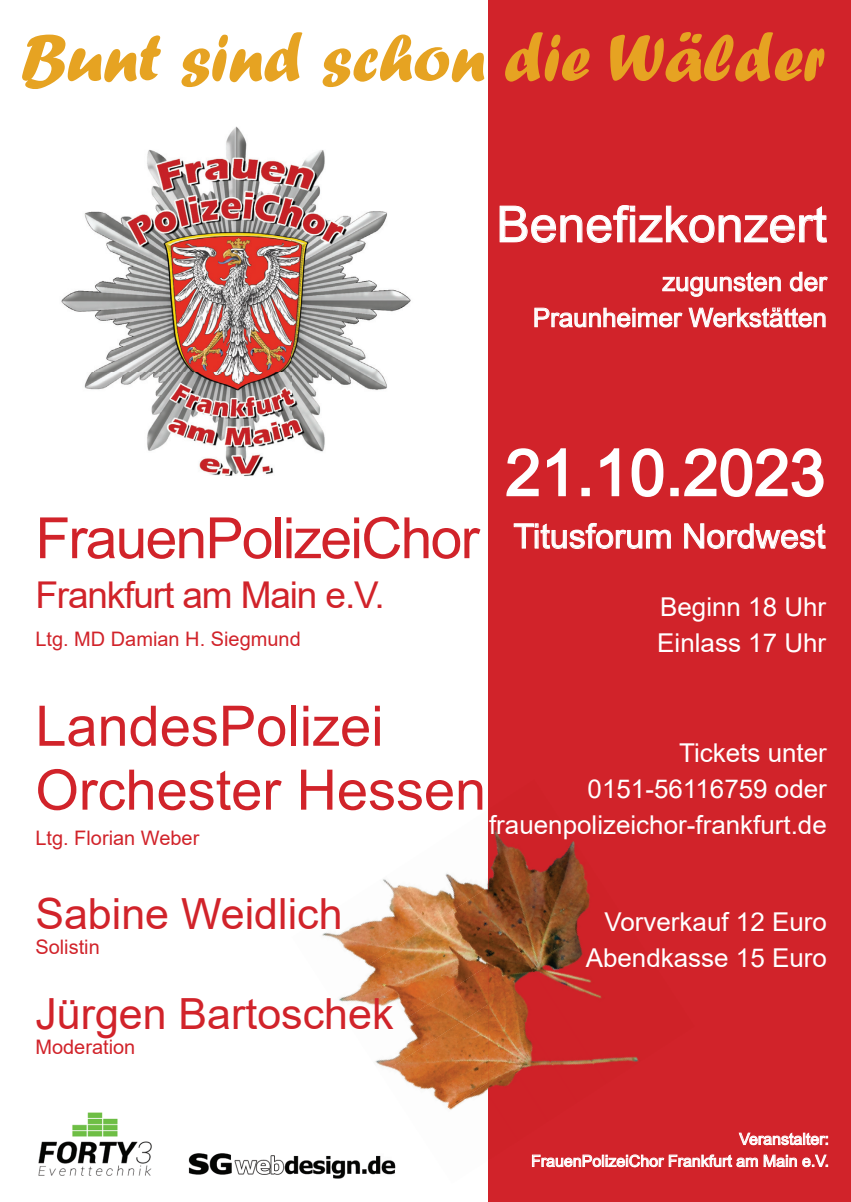
<style>
.page{position:relative;width:851px;height:1202px;background:#fff}
.page>*{position:absolute;margin:0;border:0;box-sizing:border-box;transform-origin:0 0}
.t1{font:68.8px "Forte";color:#e6a322}
.t2{font:63.8px "Arial";color:#fff}
.t3{font:57px "Arial";letter-spacing:-.03em;color:#d1232a}
.t4{font:56px/64px "Arial";color:#d1232a}
.t5{font:50px "Arial";color:#fff}
.t6{font:43px "Arial";color:#d1232a}
.t7{font:37px "Arial";letter-spacing:-.03em;color:#d1232a}
.t8{font:34px "Arial";color:#fff}
.t9{font:26px/36px "Arial";color:#fff;text-align:right}
.t10{font:20px "Arial";color:#d1232a}
.t11{font:16px/22px "Arial";color:#fff;text-align:right}
</style>
<div class="page">
<div style="left:488px;top:0;width:362px;height:1202px;background:#d1232a"></div>
<svg style="left:506px;top:448px;width:33px;height:49px"></svg>
<svg style="left:547px;top:448px;width:19px;height:49px"></svg>
<div style="left:581px;top:488px;width:8px;height:8px;border:2px solid #fff"></div>
<svg style="left:600px;top:448px;width:20px;height:49px"></svg>
<svg style="left:631px;top:448px;width:33px;height:49px"></svg>
<div style="left:670px;top:488px;width:8px;height:8px;border:2px solid #fff"></div>
<svg style="left:684px;top:448px;width:140px;height:49px"></svg>
<svg style="left:513px;top:523px;width:157px;height:26px"></svg>
<svg style="left:684px;top:523px;width:141px;height:26px"></svg>
<img style="left:38px;top:1112px;width:114px;height:64px">
<svg style="left:499px;top:205px;width:328px;height:38px"></svg>
<svg style="left:662px;top:272px;width:118px;height:25px"></svg>
<svg style="left:789px;top:272px;width:38px;height:20px"></svg>
<svg style="left:534px;top:308px;width:148px;height:20px"></svg>
<svg style="left:688px;top:307px;width:137px;height:21px"></svg>
<img style="left:322px;top:873px;width:166px;height:63px">
<img style="left:327px;top:887px;width:161px;height:116px">
<img style="left:363px;top:965px;width:125px;height:100px">
<img style="left:380px;top:1004px;width:108px;height:83px">
<img style="left:416px;top:1082px;width:72px;height:28px">
<img style="left:488px;top:829px;width:102px;height:73px">
<img style="left:488px;top:902px;width:102px;height:64px">
<img style="left:488px;top:966px;width:82px;height:100px">
<img style="left:488px;top:1031px;width:59px;height:58px">
<img style="left:570px;top:974px;width:69px;height:91px">
<img style="left:61px;top:126px;width:350px;height:351px">
<img style="left:27px;top:87px;width:304px;height:2px">
<img style="left:188px;top:1153px;width:208px;height:26px">
<svg style="left:738px;top:1132px;width:89px;height:13px"></svg>
<svg style="left:532px;top:1154px;width:225px;height:13px"></svg>
<svg style="left:763px;top:1154px;width:33px;height:13px"></svg>
<svg style="left:802px;top:1154px;width:25px;height:13px"></svg>
<h1 class="t1" style="left:21px;top:18px;width:807px">Bunt sind schon die Wälder</h1>
<h3 class="t5" style="left:496px;top:190px;width:332px">Benefizkonzert</h3>
<p class="t9" style="left:533px;top:263px;width:295px">zugunsten der<br>Praunheimer Werkstätten</p>
<h3 class="t3" style="left:35px;top:499px;width:445px">FrauenPolizeiChor</h3>
<h3 class="t7" style="left:35px;top:570px;width:350px">Frankfurt am Main e.V.</h3>
<p class="t10" style="left:35px;top:625px;width:267px">Ltg. MD Damian H. Siegmund</p>
<h2 class="t2" style="left:505px;top:429px;width:321px">21.10.2023</h2>
<h3 class="t8" style="left:513px;top:513px;width:313px">Titusforum Nordwest</h3>
<p class="t9" style="left:657px;top:589px;width:170px;text-align:left">Beginn 18 Uhr<br>Einlass 17 Uhr</p>
<h3 class="t4" style="left:35px;top:694px;width:452px">LandesPolizei<br>Orchester Hessen</h3>
<p class="t10" style="left:35px;top:824px;width:165px">Ltg. Florian Weber</p>
<p class="t9" style="left:489px;top:735px;width:339px">Tickets unter<br>0151-56116759 oder frauenpolizeichor-frankfurt.de</p>
<h3 class="t6" style="left:35px;top:885px;width:308px">Sabine Weidlich</h3>
<p class="t10" style="left:35px;top:934px;width:66px">Solistin</p>
<h3 class="t6" style="left:35px;top:984px;width:359px">Jürgen Bartoschek</h3>
<p class="t10" style="left:35px;top:1033px;width:101px">Moderation</p>
<p class="t9" style="left:585px;top:904px;width:242px">Vorverkauf 12 Euro<br>Abendkasse 15 Euro</p>
<p class="t11" style="left:531px;top:1128px;width:299px">Veranstalter:<br>FrauenPolizeiChor Frankfurt am Main e.V.</p>
</div>
